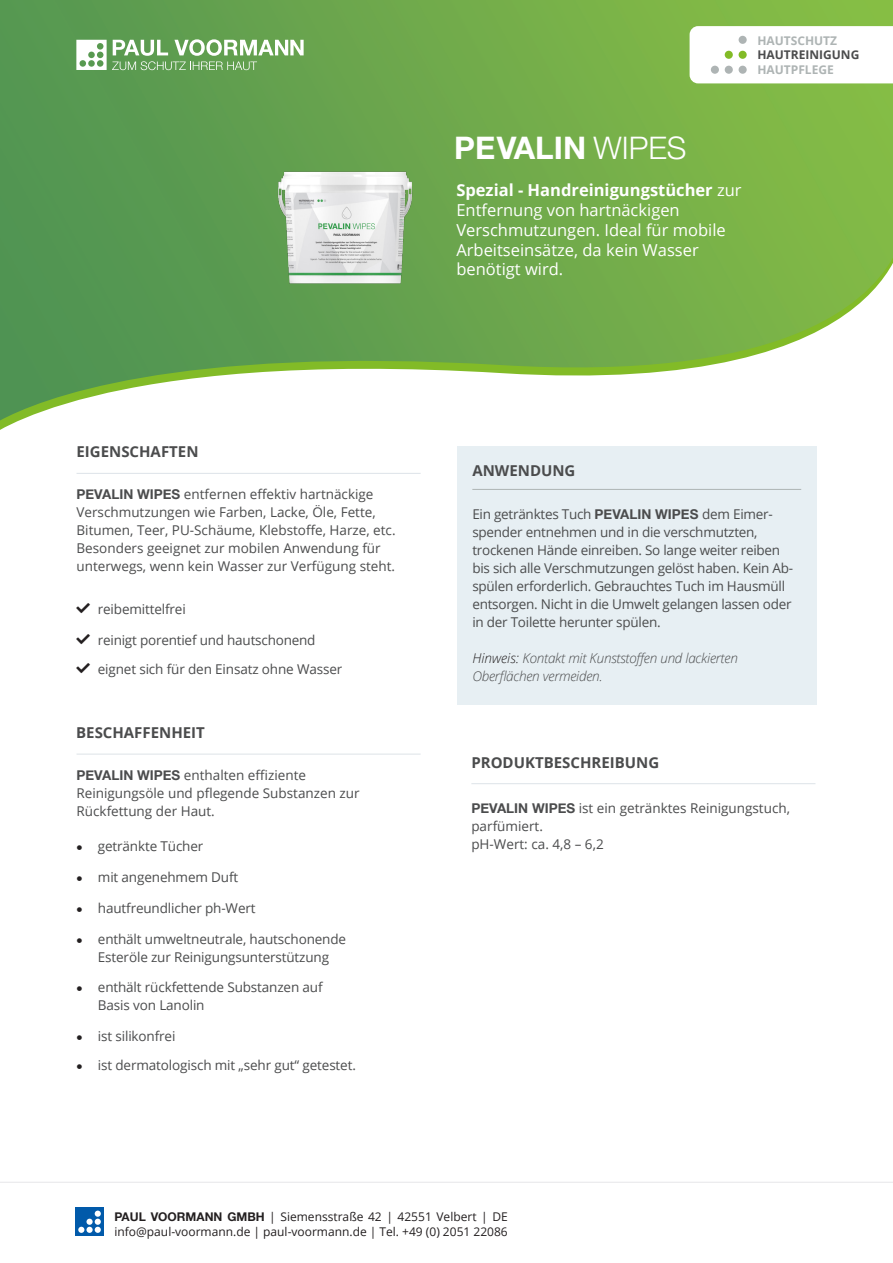
<style>
.page{position:relative;width:893px;height:1263px;background:#fff}
.page>*{position:absolute;margin:0;border:0;box-sizing:border-box;transform-origin:0 0}
.t1{font:700 31.2px "Helvetica Neue LT Std";color:#fff}
.t2{font:16.5px/19.8px "Open Sans";color:#fff}
.t3{font:700 16.5px/19.8px "Open Sans";color:#fff}
.t4{font:700 15px "Open Sans";color:#4b4c4d}
.t5{font:13.5px/18px "Open Sans";letter-spacing:-.01em;color:#4b4c4d}
.t6{font:italic 300 13.5px/18px "Open Sans";letter-spacing:-.02em;color:#4b4c4d}
.t7{font:12px "Open Sans";color:#231f20}
.t8{font:700 12px "Open Sans";color:#aeb4b4}
.t9{font:700 12px "Open Sans";color:#4b4c4d}
.s1{font-weight:300}
.s2{font-weight:400}
.s3{font-family:"Helvetica Neue";font-weight:700}
.s4{font-family:"Entypo";color:#231f20}
.s5{color:#231f20}
</style>
<div class="page">
<img style="left:0;top:0;width:893px;height:420px">
<svg style="left:690px;top:26px;width:203px;height:57px"></svg>
<div style="left:739px;top:36px;width:8px;height:8px;background:#aeb4b4;border-radius:50%"></div>
<div style="left:739px;top:51px;width:8px;height:8px;background:#82bb27;border-radius:50%"></div>
<div style="left:739px;top:66px;width:8px;height:8px;background:#aeb4b4;border-radius:50%"></div>
<div style="left:725px;top:51px;width:8px;height:8px;background:#82bb27;border-radius:50%"></div>
<div style="left:725px;top:66px;width:8px;height:8px;background:#aeb4b4;border-radius:50%"></div>
<div style="left:711px;top:66px;width:8px;height:8px;background:#aeb4b4;border-radius:50%"></div>
<div style="left:457px;top:446px;width:359px;height:259px;background:#e7eff3"></div>
<hr style="left:472px;top:489px;width:329px;height:1px;background:#aeb4b4">
<hr style="left:77px;top:473px;width:344px;height:1px;background:#dde3e8">
<hr style="left:77px;top:754px;width:344px;height:1px;background:#dde3e8">
<svg style="left:76px;top:39px;width:228px;height:31px"></svg>
<svg style="left:0;top:1182px;width:893px;height:1px"></svg>
<div style="left:75px;top:1207px;width:29px;height:29px;background:#015aaa"></div>
<div style="left:86px;top:1227px;width:7px;height:6px;background:#fff;border-radius:50%"></div>
<svg style="left:78px;top:1227px;width:6px;height:6px"></svg>
<svg style="left:95px;top:1219px;width:6px;height:14px"></svg>
<div style="left:86px;top:1219px;width:7px;height:6px;background:#fff;border-radius:50%"></div>
<div style="left:95px;top:1210px;width:6px;height:7px;background:#fff;border-radius:50%"></div>
<hr style="left:471px;top:783px;width:344px;height:1px;background:#dde3e8">
<img style="left:248px;top:55px;width:179px;height:240px">
<p class="t8" style="left:757px;top:32px;width:81px">HAUTSCHUTZ</p>
<p class="t9" style="left:757px;top:47px;width:104px">HAUTREINIGUNG</p>
<p class="t8" style="left:757px;top:61px;width:78px">HAUTPFLEGE</p>
<p class="t1" style="left:454px;top:129px;width:234px">PEVALIN <span class="s1">WIPES</span></p>
<p class="t3" style="left:456px;top:180px;width:287px">Spezial - Handreinigungstücher <span class="s2">zur<br>Entfernung von hartnäckigen</span></p>
<p class="t2" style="left:456px;top:220px;width:271px">Verschmutzungen. Ideal für mobile<br>Arbeitseinsätze, da kein Wasser benötigt wird.</p>
<p class="t4" style="left:77px;top:441px;width:123px">EIGENSCHAFTEN</p>
<p class="t5" style="left:77px;top:485px;width:301px"><span class="s3">PEVALIN WIPES</span> entfernen effektiv hartnäckige<br>Verschmutzungen wie Farben, Lacke, Öle, Fette,</p>
<p class="t5" style="left:77px;top:521px;width:321px">Bitumen, Teer, PU-Schäume, Klebstoffe, Harze, etc.<br>Besonders geeignet zur mobilen Anwendung für unterwegs, wenn kein Wasser zur Verfügung steht.</p>
<p class="t5" style="left:98px;top:600px;width:90px">reibemittelfrei</p>
<p class="t5" style="left:98px;top:631px;width:219px">reinigt porentief und hautschonend</p>
<p class="t5" style="left:98px;top:660px;width:246px">eignet sich für den Einsatz ohne Wasser</p>
<p class="t4" style="left:76px;top:722px;width:130px">BESCHAFFENHEIT</p>
<p class="t5" style="left:77px;top:765px;width:231px"><span class="s3">PEVALIN WIPES</span> enthalten effiziente</p>
<p class="t5" style="left:77px;top:783px;width:285px">Reinigungsöle und pflegende Substanzen zur<br>Rückfettung der Haut.</p>
<p class="t5" style="left:77px;top:837px;width:128px"><span class="s4">}</span> getränkte Tücher</p>
<p class="t5" style="left:77px;top:868px;width:163px"><span class="s4">}</span> mit angenehmem Duft</p>
<p class="t5" style="left:77px;top:898px;width:180px"><span class="s4">}</span> hautfreundlicher ph-Wert</p>
<p class="t5" style="left:77px;top:929px;width:271px;text-align:center"><span class="s4">}</span> enthält umweltneutrale, hautschonende<br>Esteröle zur Reinigungsunterstützung</p>
<p class="t5" style="left:98px;top:978px;width:226px;text-indent:-21px"><span class="s4">}</span> enthält rückfettende Substanzen auf<br>Basis von Lanolin</p>
<p class="t5" style="left:77px;top:1027px;width:100px"><span class="s4">}</span> ist silikonfrei</p>
<p class="t5" style="left:77px;top:1056px;width:281px"><span class="s4">}</span> ist dermatologisch mit „sehr gut“ getestet.</p>
<p class="t4" style="left:472px;top:459px;width:105px">ANWENDUNG</p>
<p class="t5" style="left:472px;top:504px;width:322px">Ein getränktes Tuch <span class="s3">PEVALIN WIPES</span> dem Eimer&shy;spender entnehmen und in die verschmutzten, trockenen Hände einreiben. So lange weiter reiben bis sich alle Verschmutzungen gelöst haben. Kein Ab&shy;spülen erforderlich. Gebrauchtes Tuch im Hausmüll entsorgen. Nicht in die Umwelt gelangen lassen oder in der Toilette herunter spülen.</p>
<p class="t6" style="left:472px;top:648px;width:267px"><span class="s5">Hinweis:</span> Kontakt mit Kunststoffen und lackierten<br>Oberflächen vermeiden.</p>
<p class="t4" style="left:471px;top:752px;width:189px">PRODUKTBESCHREIBUNG</p>
<p class="t5" style="left:471px;top:799px;width:320px"><span class="s3">PEVALIN WIPES</span> ist ein getränktes Reinigungstuch, parfümiert.</p>
<p class="t5" style="left:471px;top:835px;width:134px">pH-Wert: ca. 4,8 – 6,2</p>
<p class="t7" style="left:114px;top:1208px;width:395px"><span class="s3">PAUL VOORMANN GMBH</span> | Siemensstraße 42 | 42551 Velbert | DE</p>
<p class="t7" style="left:114px;top:1223px;width:395px">info@paul-voormann.de | paul-voormann.de | Tel. +49 (0) 2051 22086</p>
</div>
